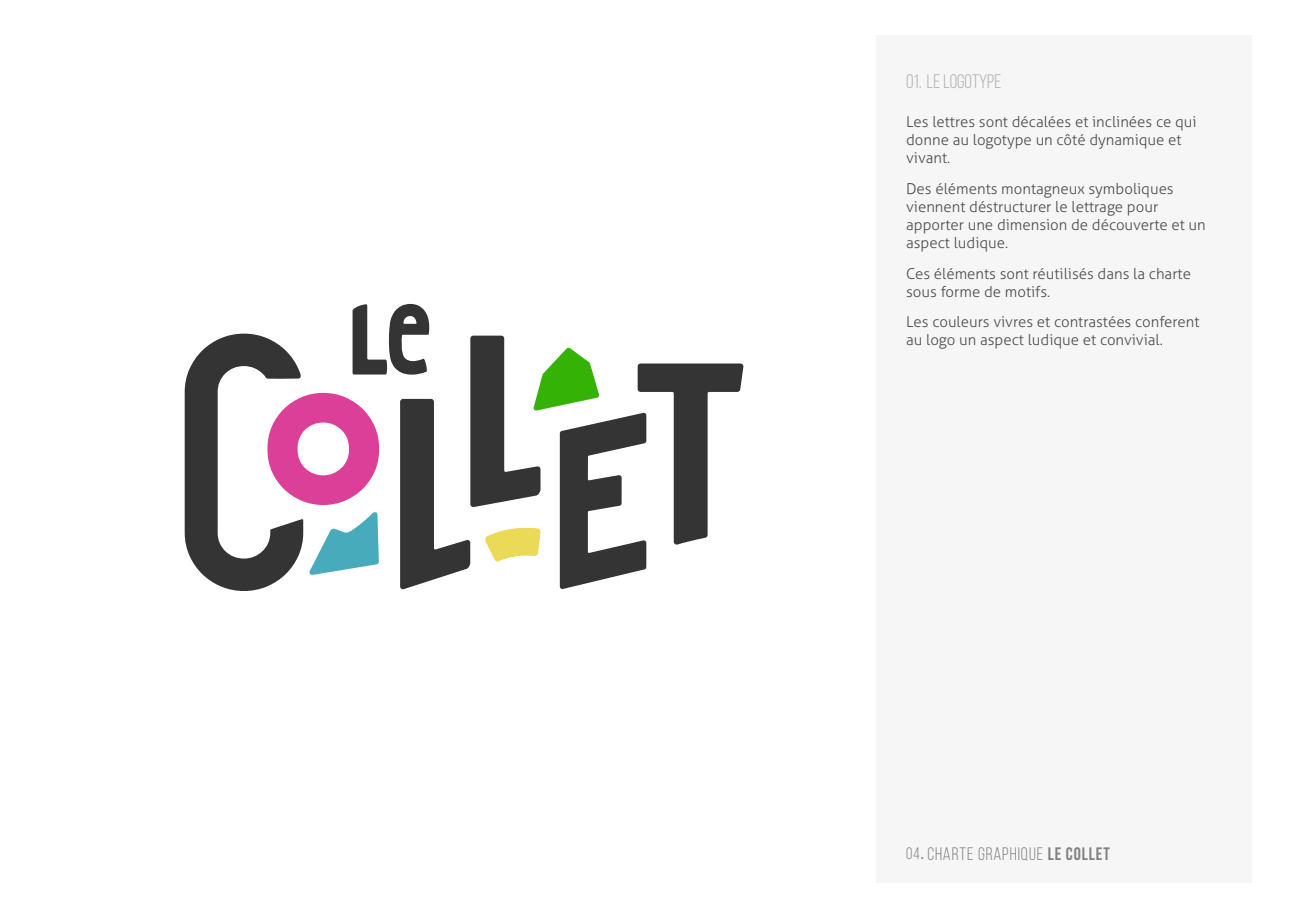
<style>
.page{position:relative;width:1289px;height:919px;background:#fff}
.page>*{position:absolute;margin:0;border:0;box-sizing:border-box;transform-origin:0 0}
.t1{font:19.5px "Bebas Neue";color:#afafb0}
.t2{font:18px "Bebas Neue";letter-spacing:.05em;color:#818181}
.t3{font:300 15px/18px "Aller";color:#4d4d4c}
.s1{font-size:16.5px}
.s2{font-weight:700;font-size:16.5px}
.s3{font-weight:700}
</style>
<div class="page">
<div style="left:876px;top:35px;width:375px;height:847px;background:#f6f6f6"></div>
<svg style="left:185px;top:304px;width:558px;height:287px"></svg>
<h1 class="t1" style="left:906px;top:70px;width:97px">01. LE LOGOTYPE</h1>
<p class="t3" style="left:906px;top:113px;width:292px">Les lettres sont décalées et inclinées ce qui donne au logotype un côté dynamique et vivant.</p>
<p class="t3" style="left:906px;top:179px;width:301px">Des éléments montagneux symboliques viennent déstructurer le lettrage pour apporter une dimension de découverte et un aspect ludique.</p>
<p class="t3" style="left:906px;top:264px;width:286px">Ces éléments sont réutilisés dans la charte sous forme de motifs.</p>
<p class="t3" style="left:906px;top:313px;width:295px">Les couleurs vivres et contrastées conferent au logo un aspect ludique et convivial.</p>
<p class="t2" style="left:906px;top:844px;width:205px"><span class="s1">04</span><span class="s2">.</span> CHARTE GRAPHIQUE <span class="s3">LE COLLET</span></p>
</div>
